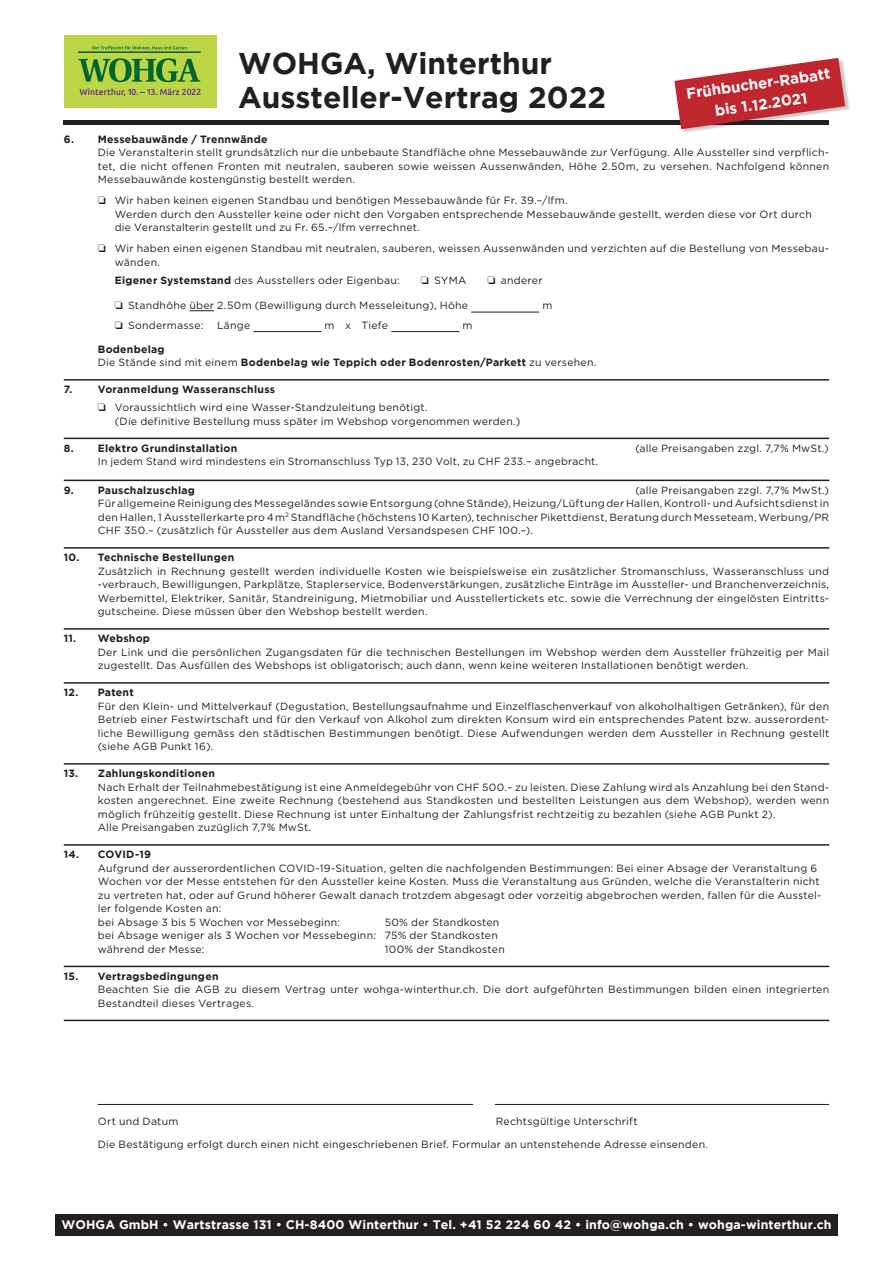
<style>
.page{position:relative;width:893px;height:1263px;background:#fff}
.page>*{position:absolute;margin:0;border:0;box-sizing:border-box;transform-origin:0 0}
.t1{font:700 30px/33.5px "Gotham";color:#231f20}
.t2{font:700 15px/20.7px "Gotham";color:#fff;text-align:center}
.t3{font:700 12.3px "Gotham";letter-spacing:.01em;color:#fff}
.t4{font:10.5px/13.5px "Gotham";letter-spacing:.02em;color:#231f20}
.t5{font:700 10.5px/13.5px "Gotham";letter-spacing:.025em;color:#231f20}
.s1{font-weight:700}
.s2{font-weight:400}
</style>
<div class="page">
<hr style="left:64px;top:121px;width:765px;height:4px;background:#231f20">
<svg style="left:189px;top:310px;width:25px;height:1px"></svg>
<hr style="left:64px;top:379px;width:765px;height:2px;background:#231f20">
<hr style="left:64px;top:438px;width:765px;height:1px;background:#231f20">
<hr style="left:64px;top:480px;width:765px;height:1px;background:#231f20">
<hr style="left:64px;top:547px;width:765px;height:2px;background:#231f20">
<hr style="left:64px;top:628px;width:765px;height:2px;background:#231f20">
<hr style="left:64px;top:682px;width:765px;height:2px;background:#231f20">
<hr style="left:64px;top:763px;width:765px;height:2px;background:#231f20">
<hr style="left:64px;top:844px;width:765px;height:2px;background:#231f20">
<hr style="left:64px;top:966px;width:765px;height:1px;background:#231f20">
<hr style="left:64px;top:1020px;width:765px;height:1px;background:#231f20">
<hr style="left:98px;top:1104px;width:731px;height:1px;background:#231f20">
<hr style="left:471px;top:312px;width:68px;height:1px;background:#231f20">
<hr style="left:253px;top:331px;width:68px;height:1px;background:#231f20">
<hr style="left:391px;top:331px;width:68px;height:1px;background:#231f20">
<div style="left:474px;top:1078px;width:21px;height:39px;background:#fff"></div>
<div style="left:55px;top:1214px;width:783px;height:22px;background:#231f20"></div>
<div style="left:676px;top:58px;width:175px;height:76px;background:#231f20;opacity:.25"></div>
<svg style="left:674px;top:58px;width:171px;height:71px"></svg>
<div style="left:64px;top:35px;width:153px;height:73px;background:#bcd646"></div>
<svg style="left:79px;top:58px;width:121px;height:24px"></svg>
<svg style="left:80px;top:88px;width:121px;height:8px"></svg>
<svg style="left:92px;top:46px;width:95px;height:4px"></svg>
<div style="left:78px;top:52px;width:122px;height:1px;border:1px solid #0c6638"></div>
<h1 class="t1" style="left:238px;top:46px;width:370px">WOHGA, Winterthur<br>Aussteller-Vertrag 2022</h1>
<h2 class="t2" style="left:685px;top:83px;width:146px;rotate:-8deg">Frühbucher-Rabatt bis 1.12.2021</h2>
<p class="t5" style="left:64px;top:132px;width:205px">6. Messebauwände / Trennwände</p>
<p class="t4" style="left:98px;top:146px;width:733px;text-align:justify">Die Veranstalterin stellt grundsätzlich nur die unbebaute Standfläche ohne Messebauwände zur Verfügung. Alle Aussteller sind verpflich&shy;tet, die nicht offenen Fronten mit neutralen, sauberen sowie weissen Aussenwänden, Höhe 2.50m, zu versehen. Nachfolgend können Messebauwände kostengünstig bestellt werden.</p>
<p class="t4" style="left:115px;top:194px;width:698px;text-indent:-17px">❏ Wir haben keinen eigenen Standbau und benötigen Messebauwände für Fr. 39.–/lfm.<br>Werden durch den Aussteller keine oder nicht den Vorgaben entsprechende Messebauwände gestellt, werden diese vor Ort durch die Veranstalterin gestellt und zu Fr. 65.–/lfm verrechnet.</p>
<p class="t4" style="left:115px;top:242px;width:716px;text-indent:-17px">❏ Wir haben einen eigenen Standbau mit neutralen, sauberen, weissen Aussenwänden und verzichten auf die Bestellung von Messebau&shy;wänden.</p>
<p class="t4" style="left:115px;top:273px;width:286px"><span class="s1">Eigener Systemstand</span> des Ausstellers oder Eigenbau:</p>
<p class="t4" style="left:421px;top:273px;width:47px">❏ SYMA</p>
<p class="t4" style="left:487px;top:273px;width:57px">❏ anderer</p>
<p class="t4" style="left:115px;top:299px;width:355px">❏ Standhöhe über 2.50m (Bewilligung durch Messeleitung), Höhe</p>
<p class="t4" style="left:542px;top:299px;width:11px">m</p>
<p class="t4" style="left:115px;top:318px;width:90px">❏ Sondermasse:</p>
<p class="t4" style="left:217px;top:318px;width:35px">Länge</p>
<p class="t4" style="left:325px;top:318px;width:65px">m x Tiefe</p>
<p class="t4" style="left:462px;top:318px;width:11px">m</p>
<p class="t5" style="left:98px;top:342px;width:500px">Bodenbelag<br><span class="s2">Die Stände sind mit einem</span> Bodenbelag wie Teppich oder Bodenrosten/Parkett <span class="s2">zu versehen.</span></p>
<p class="t4" style="left:98px;top:380px;width:331px;line-height:18px;text-indent:-34px"><span class="s1">7. Voranmeldung Wasseranschluss<br></span>❏ Voraussichtlich wird eine Wasser-Standzuleitung benötigt.</p>
<p class="t4" style="left:115px;top:414px;width:407px">(Die definitive Bestellung muss später im Webshop vorgenommen werden.)</p>
<p class="t5" style="left:64px;top:441px;width:175px">8. Elektro Grundinstallation</p>
<p class="t4" style="left:635px;top:441px;width:195px">(alle Preisangaben zzgl. 7,7% MwSt.)</p>
<p class="t4" style="left:98px;top:455px;width:502px">In jedem Stand wird mindestens ein Stromanschluss Typ 13, 230 Volt, zu CHF 233.– angebracht.</p>
<p class="t5" style="left:64px;top:483px;width:133px">9. Pauschalzuschlag</p>
<p class="t4" style="left:98px;top:483px;width:733px;text-align:justify;text-indent:538px">(alle Preisangaben zzgl. 7,7% MwSt.)<br>Für allgemeine Reinigung des Messegeländes sowie Entsorgung (ohne Stände), Heizung/Lüftung der Hallen, Kontroll- und Aufsichtsdienst in den Hallen, 1 Ausstellerkarte pro 4m<sup>2</sup> Standfläche (höchstens 10 Karten), technischer Pikettdienst, Beratung durch Messeteam, Werbung/PR CHF 350.– (zusätzlich für Aussteller aus dem Ausland Versandspesen CHF 100.–).</p>
<p class="t5" style="left:64px;top:551px;width:172px">10. Technische Bestellungen</p>
<p class="t4" style="left:98px;top:564px;width:733px;text-align:justify">Zusätzlich in Rechnung gestellt werden individuelle Kosten wie beispielsweise ein zusätzlicher Stromanschluss, Wasseranschluss und -verbrauch, Bewilligungen, Parkplätze, Staplerservice, Bodenverstärkungen, zusätzliche Einträge im Aussteller- und Branchenverzeichnis, Werbemittel, Elektriker, Sanitär, Standreinigung, Mietmobiliar und Ausstellertickets etc. sowie die Verrechnung der eingelösten Eintritts&shy;gutscheine. Diese müssen über den Webshop bestellt werden.</p>
<p class="t5" style="left:64px;top:632px;width:88px">11. Webshop</p>
<p class="t4" style="left:98px;top:645px;width:733px">Der Link und die persönlichen Zugangsdaten für die technischen Bestellungen im Webshop werden dem Aussteller frühzeitig per Mail zugestellt. Das Ausfüllen des Webshops ist obligatorisch; auch dann, wenn keine weiteren Installationen benötigt werden.</p>
<p class="t5" style="left:64px;top:686px;width:71px">12. Patent</p>
<p class="t4" style="left:98px;top:699px;width:733px;text-align:justify">Für den Klein- und Mittelverkauf (Degustation, Bestellungsaufnahme und Einzelflaschenverkauf von alkoholhaltigen Getränken), für den Betrieb einer Festwirtschaft und für den Verkauf von Alkohol zum direkten Konsum wird ein entsprechendes Patent bzw. ausserordent&shy;liche Bewilligung gemäss den städtischen Bestimmungen benötigt. Diese Aufwendungen werden dem Aussteller in Rechnung gestellt (siehe AGB Punkt 16).</p>
<p class="t5" style="left:64px;top:767px;width:153px">13. Zahlungskonditionen</p>
<p class="t4" style="left:98px;top:780px;width:733px">Nach Erhalt der Teilnahmebestätigung ist eine Anmeldegebühr von CHF 500.– zu leisten. Diese Zahlung wird als Anzahlung bei den Stand&shy;kosten angerechnet. Eine zweite Rechnung (bestehend aus Standkosten und bestellten Leistungen aus dem Webshop), werden wenn möglich frühzeitig gestellt. Diese Rechnung ist unter Einhaltung der Zahlungsfrist rechtzeitig zu bezahlen (siehe AGB Punkt 2).<br>Alle Preisangaben zuzüglich 7,7% MwSt.</p>
<p class="t5" style="left:64px;top:848px;width:89px">14. COVID-19</p>
<p class="t4" style="left:98px;top:861px;width:725px">Aufgrund der ausserordentlichen COVID-19-Situation, gelten die nachfolgenden Bestimmungen: Bei einer Absage der Veranstaltung 6<br>Wochen vor der Messe entstehen für den Aussteller keine Kosten. Muss die Veranstaltung aus Gründen, welche die Veranstalterin nicht zu vertreten hat, oder auf Grund höherer Gewalt danach trotzdem abgesagt oder vorzeitig abgebrochen werden, fallen für die Ausstel&shy;ler folgende Kosten an:<br>bei Absage 3 bis 5 Wochen vor Messebeginn:</p>
<p class="t4" style="left:98px;top:915px;width:403px;text-indent:287px">50% der Standkosten bei Absage weniger als 3 Wochen vor Messebeginn: 75% der Standkosten während der Messe:</p>
<p class="t4" style="left:385px;top:942px;width:121px">100% der Standkosten</p>
<p class="t5" style="left:64px;top:969px;width:156px">15. Vertragsbedingungen</p>
<p class="t4" style="left:98px;top:983px;width:733px">Beachten Sie die AGB zu diesem Vertrag unter wohga-winterthur.ch. Die dort aufgeführten Bestimmungen bilden einen integrierten<br>Bestandteil dieses Vertrages.</p>
<p class="t4" style="left:98px;top:1110px;width:612px;line-height:22.5px;text-indent:398px">Rechtsgültige Unterschrift<br>Die Bestätigung erfolgt durch einen nicht eingeschriebenen Brief. Formular an untenstehende Adresse einsenden.</p>
<p class="t4" style="left:98px;top:1115px;width:82px">Ort und Datum</p>
<p class="t3" style="left:61px;top:1217px;width:772px">WOHGA GmbH • Wartstrasse 131 • CH-8400 Winterthur • Tel. +41 52 224 60 42 • info@wohga.ch • wohga-winterthur.ch</p>
</div>
